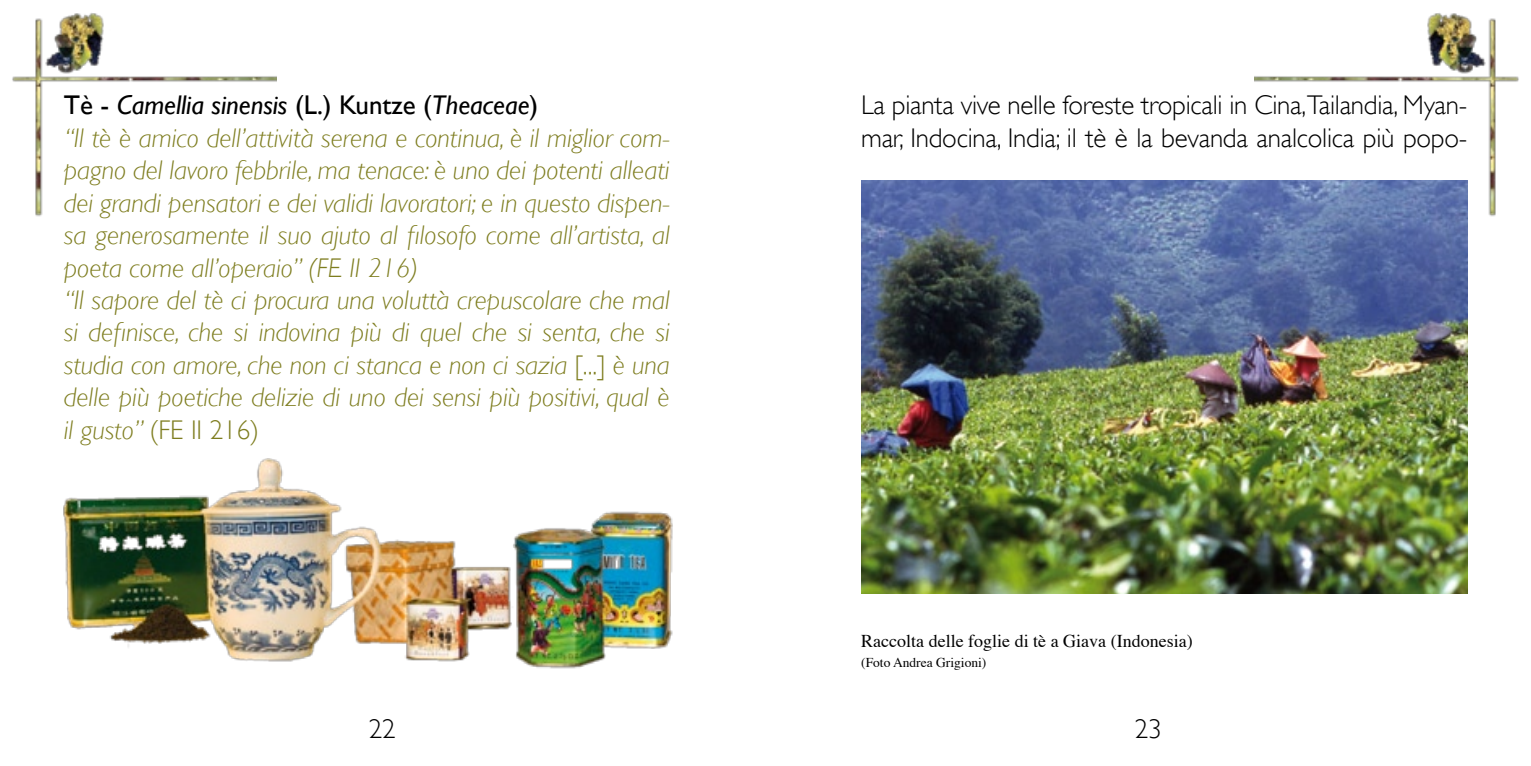
<style>
.page{position:relative;width:1531px;height:766px;background:#fff}
.page>*{position:absolute;margin:0;border:0;box-sizing:border-box;transform-origin:0 0}
.t1{font:italic 300 27px/32.4px "Gill Sans";color:#7e7d1f}
.t2{font:300 27px/32.4px "Gill Sans";letter-spacing:-.01em;color:#000}
.t3{font:18px "Times";color:#000}
.t4{font:13.5px "Times";color:#000}
.s1{font-weight:400;font-style:normal;color:#000}
.s2{font-weight:400;color:#000}
.s3{font-style:normal}
</style>
<div class="page">
<img style="left:12px;top:13px;width:264px;height:204px">
<img style="left:1254px;top:13px;width:265px;height:208px">
<img style="left:64px;top:458px;width:609px;height:211px">
<img style="left:861px;top:180px;width:606px;height:413px">
<p class="t1" style="left:64px;top:89px;width:607px"><span class="s1">Tè -</span> <span class="s2">Camellia sinensis</span> <span class="s1">(L.) Kuntze (</span><span class="s2">Theaceae</span><span class="s1">)<br></span>“Il tè è amico dell’attività serena e continua, è il miglior com&shy;pagno del lavoro febbrile, ma tenace: è uno dei potenti alleati dei grandi pensatori e dei validi lavoratori; e in questo dispen&shy;sa generosamente il suo ajuto al filosofo come all’artista, al poeta come all’operaio” (FE II 216)<br>“Il sapore del tè ci procura una voluttà crepuscolare che mal si definisce, che si indovina più di quel che si senta, che si studia con amore, che non ci stanca e non ci sazia <span class="s3">[...]</span> è una delle più poetiche delizie di uno dei sensi più positivi, qual è il gusto” <span class="s3">(FE II 216)</span></p>
<p class="t2" style="left:861px;top:89px;width:607px">La pianta vive nelle foreste tropicali in Cina,Tailandia, Myan&shy;mar, Indocina, India; il tè è la bevanda analcolica più popo-</p>
<p class="t3" style="left:861px;top:623px;width:333px">Raccolta delle foglie di tè a Giava (Indonesia)</p>
<p class="t4" style="left:861px;top:649px;width:127px">(Foto Andrea Grigioni)</p>
<p class="t2" style="left:369px;top:712px;width:28px">22</p>
<p class="t2" style="left:1135px;top:712px;width:28px">23</p>
</div>
